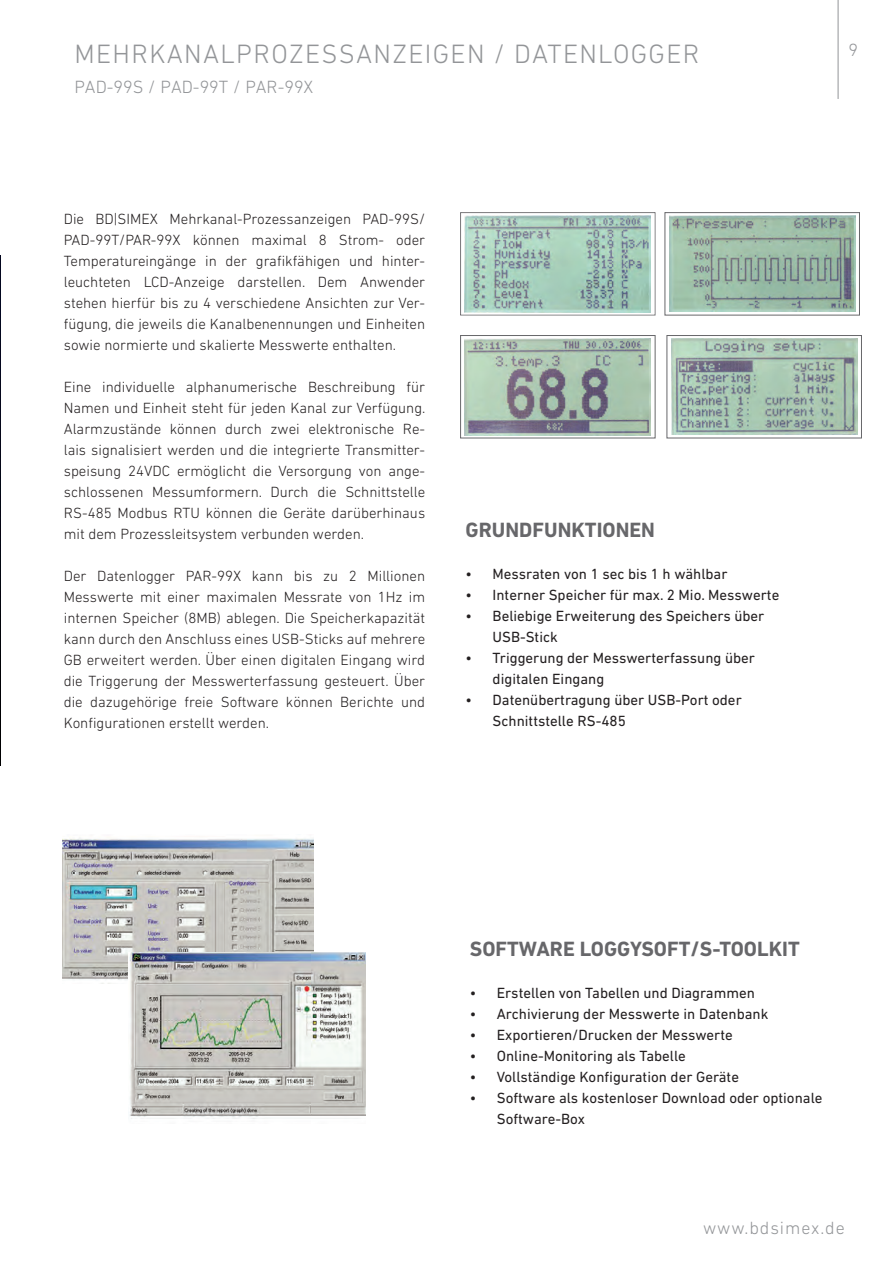
<style>
.page{position:relative;width:893px;height:1263px;background:#fff}
.page>*{position:absolute;margin:0;border:0;box-sizing:border-box;transform-origin:0 0}
.t1{font:300 27px "DIN Next LT Pro";letter-spacing:.05em;color:#939598}
.t2{font:700 21px "DIN Next LT Pro";color:#67676a}
.t3{font:300 18px "DIN Next LT Pro";color:#939598}
.t4{font:300 15px/21px "DIN Next LT Pro";color:#231f20;text-align:justify}
.t5{font:15px/21px "DIN Next LT Pro";color:#231f20}
</style>
<div class="page">
<hr style="left:838px;top:0;width:1px;height:99px;background:#939598">
<img style="left:63px;top:838px;width:251px;height:142px">
<img style="left:129px;top:952px;width:237px;height:167px">
<img style="left:669px;top:216px;width:186px;height:96px">
<div style="left:665px;top:212px;width:195px;height:103px;border:1px solid #67676a"></div>
<img style="left:465px;top:339px;width:186px;height:96px">
<div style="left:460px;top:335px;width:195px;height:103px;border:1px solid #67676a"></div>
<div style="left:459px;top:211px;width:198px;height:106px;background:#231f20;opacity:.75"></div>
<img style="left:671px;top:339px;width:186px;height:96px">
<div style="left:666px;top:335px;width:196px;height:103px;border:1px solid #67676a"></div>
<img style="left:0;top:255px;width:1px;height:510px">
<h1 class="t1" style="left:74px;top:38px;width:19px">MEHR</h1>
<h1 class="t1" style="left:149px;top:38px;width:172px">KANALPROZESS</h1>
<h1 class="t1" style="left:356px;top:38px;width:68px">ANZEIGEN</h1>
<h1 class="t1" style="left:494px;top:38px;width:71px">/ DATENL</h1>
<h1 class="t1" style="left:613px;top:38px;width:36px">OGGER</h1>
<p class="t3" style="left:74px;top:76px;width:240px">PAD-99S / PAD-99T / PAR-99X</p>
<p class="t4" style="left:64px;top:208px;width:63px">Die BD|SIME</p>
<p class="t4" style="left:64px;top:208px;width:363px;text-indent:86px">X Mehrkanal-Prozessanzeigen PAD-99S/ PAD-99T/PAR-99X können maximal 8 Strom- oder Temperatureingänge in der grafikfähigen und hinter&shy;leuchteten LCD-Anzeige darstellen. Dem Anwender stehen hierfür bis zu 4 verschiedene Ansichten zur Ver&shy;fügung, die jeweils die Kanalbenennungen und Einheiten sowie normierte und skalierte Messwerte enthalten.</p>
<p class="t4" style="left:64px;top:376px;width:363px">Eine individuelle alphanumerische Beschreibung für Namen und Einheit steht für jeden Kanal zur Verfügung.<br>Alarmzustände können durch zwei elektronische Re&shy;lais signalisiert werden und die integrierte Transmitter&shy;speisung 24VDC ermöglicht die Versorgung von ange&shy;schlossenen Messumformern. Durch die Schnittstelle RS-485 Modbus RTU</p>
<p class="t4" style="left:64px;top:502px;width:363px;text-indent:142px">können die Geräte darüberhinaus mit dem Prozessleitsystem verbunden werden.</p>
<p class="t4" style="left:64px;top:565px;width:363px">Der Datenlogger PAR-99X kann bis zu 2 M illionen Messwerte mit einer maximalen Messrate von 1Hz im internen Speicher (8M B) ablegen. Die Speicherkapazität kann durch den Anschluss eines USB-Sticks auf mehrere GB erweitert werden. Über einen digitalen Eingang wird die Triggerung der Messwerterfassung gesteuert. Über die dazugehörige freie Software können Berichte und Konfigurationen erstellt werden.</p>
<h2 class="t2" style="left:466px;top:517px;width:14px">GRUNDFUNKTIONEN</h2>
<p class="t5" style="left:466px;top:563px;width:263px">• Messraten von 1 sec bis 1 h wählbar</p>
<p class="t5" style="left:466px;top:584px;width:315px">• Interner Speicher für max. 2 Mio. Messwerte</p>
<p class="t5" style="left:493px;top:605px;width:273px;text-indent:-27px">• Beliebige Erweiterung des Speichers über<br>USB-Stick</p>
<p class="t5" style="left:493px;top:647px;width:264px;text-indent:-27px">• Triggerung der Messwerterfassung über digitalen Eingang</p>
<p class="t5" style="left:493px;top:689px;width:251px;text-indent:-27px">• Datenübertragung über USB-Port oder<br>Schnittstelle RS-485</p>
<p class="t3" style="left:848px;top:40px;width:11px">9</p>
<h2 class="t2" style="left:470px;top:936px;width:331px">SOFTWARE LOGGYSOFT/S-TOOLKIT</h2>
<p class="t5" style="left:470px;top:982px;width:287px">• Erstellen von Tabellen und Diagrammen</p>
<p class="t5" style="left:470px;top:1003px;width:300px">• Archivierung der Messwerte in Datenbank</p>
<p class="t5" style="left:470px;top:1024px;width:264px">• Exportieren/Drucken der Messwerte</p>
<p class="t5" style="left:470px;top:1045px;width:218px">• Online-Monitoring als Tabelle</p>
<p class="t5" style="left:470px;top:1066px;width:271px">• Vollständige Konfiguration der Geräte</p>
<p class="t5" style="left:497px;top:1087px;width:327px;text-indent:-27px">• Software als kostenloser Download oder optionale<br>Software-Box</p>
<p class="t3" style="left:703px;top:1217px;width:143px">www.bdsimex.de</p>
</div>
